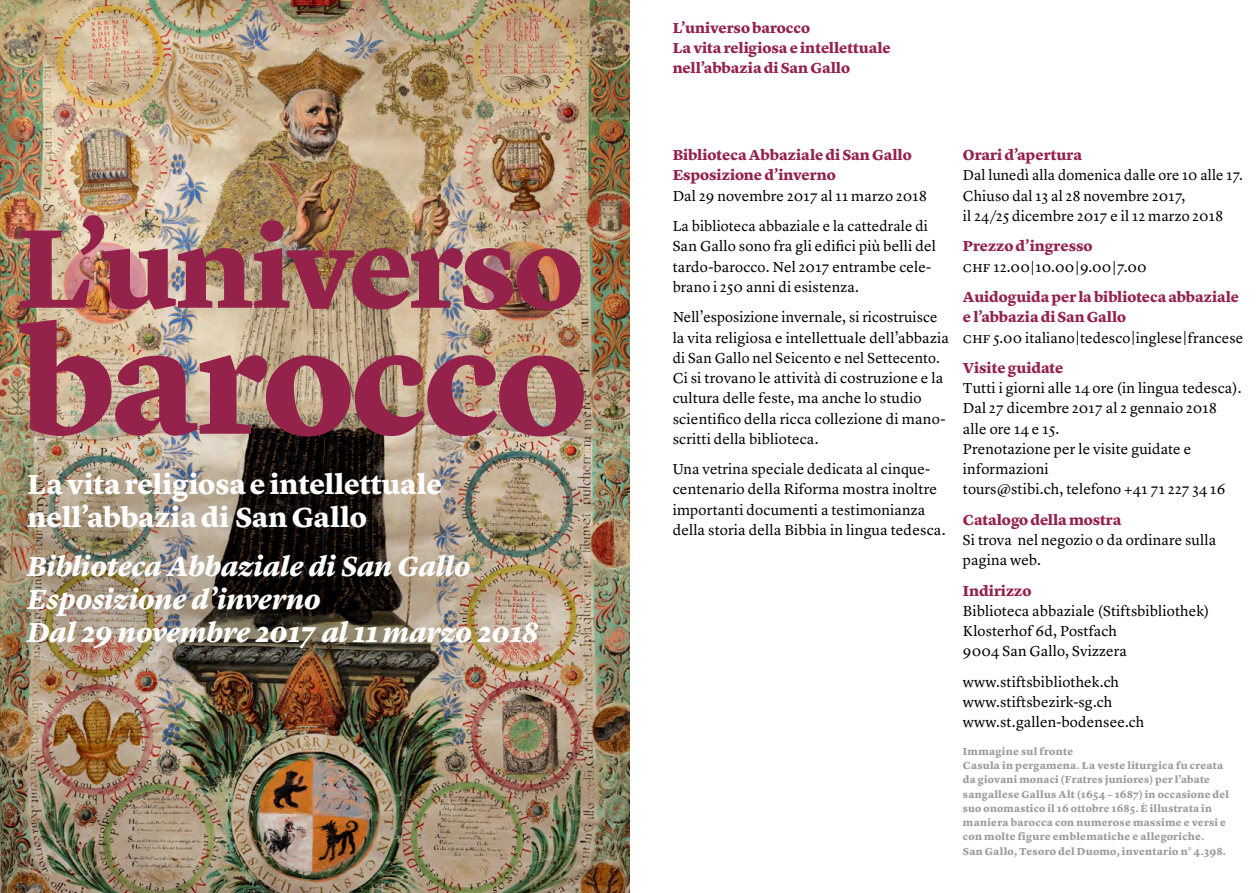
<style>
.page{position:relative;width:1259px;height:893px;background:#fff}
.page>*{position:absolute;margin:0;border:0;box-sizing:border-box;transform-origin:0 0}
.t1{font:900 153px "Lyon Text";letter-spacing:-.03em;color:#94224b}
.t2{font:900 116.25px "Lyon Text";letter-spacing:-.03em;color:#94224b}
.Grundtext_Regular{font:italic 900 28.5px "Lyon Text";color:#fff}
.Grundtext_Regular-2{font:900 28.5px "Lyon Text";color:#fff}
.Grundtext_Regular-3{font:15px/20.2px "Lyon Text";letter-spacing:.01em;color:#000}
.Grundtext_Regular-4{font:900 15px/20.2px "Lyon Text";color:#94224b}
.Grundtext_Regular-5{font:900 10.5px/14.2px "Lyon Text";letter-spacing:.03em;color:#9c9c9d}
</style>
<div class="page">
<img style="left:0;top:0;width:629px;height:893px">
<div style="left:0;top:410px;width:598px;height:299px;background:#000;opacity:.56"></div>
<p class="t2" style="left:17px;top:178px;width:568px">L’universo</p>
<p class="t1" style="left:20px;top:263px;width:569px">barocco</p>
<p class="Grundtext_Regular-2" style="left:28px;top:462px;width:416px">La vita religiosa e intellettuale</p>
<p class="Grundtext_Regular-2" style="left:28px;top:495px;width:341px">nell’abbazia di San Gallo</p>
<p class="Grundtext_Regular" style="left:28px;top:545px;width:445px">Biblioteca Abbaziale di San Gallo</p>
<p class="Grundtext_Regular" style="left:28px;top:578px;width:295px">Esposizione d’inverno</p>
<p class="Grundtext_Regular" style="left:28px;top:611px;width:512px">Dal 29 novembre 2017 al 11 marzo 2018</p>
<p class="Grundtext_Regular-4" style="left:672px;top:16px;width:139px">L’universo barocco</p>
<p class="Grundtext_Regular-4" style="left:672px;top:37px;width:220px">La vita religiosa e intellettuale</p>
<p class="Grundtext_Regular-4" style="left:672px;top:57px;width:179px">nell’abbazia di San Gallo</p>
<p class="Grundtext_Regular-4" style="left:672px;top:144px;width:241px">Biblioteca Abbaziale di San Gallo</p>
<p class="Grundtext_Regular-4" style="left:672px;top:164px;width:165px">Esposizione d’inverno</p>
<p class="Grundtext_Regular-3" style="left:672px;top:184px;width:255px">Dal 29 novembre 2017 al 11 marzo 2018</p>
<p class="Grundtext_Regular-3" style="left:672px;top:215px;width:265px">La biblioteca abbaziale e la cattedrale di San Gallo sono fra gli edifici più belli del tardo-barocco. Nel 2017 entrambe cele&shy;brano i 250 anni di esistenza.</p>
<p class="Grundtext_Regular-3" style="left:672px;top:306px;width:278px">Nell’esposizione invernale, si ricostruisce la vita religiosa e intellettuale dell’abbazia di San Gallo nel Seicento e nel Settecento.<br>Ci si trovano le attività di costruzione e la cultura delle feste, ma anche lo studio scientifico della ricca collezione di mano&shy;scritti della biblioteca.</p>
<p class="Grundtext_Regular-3" style="left:672px;top:458px;width:274px">Una vetrina speciale dedicata al cinque&shy;centenario della Riforma mostra inoltre importanti documenti a testimonianza della storia della Bibbia in lingua tedesca.</p>
<p class="Grundtext_Regular-4" style="left:963px;top:144px;width:121px">Orari d’apertura</p>
<p class="Grundtext_Regular-3" style="left:963px;top:164px;width:281px">Dal lunedì alla domenica dalle ore 10 alle 17.</p>
<p class="Grundtext_Regular-3" style="left:963px;top:184px;width:261px">Chiuso dal 13 al 28 novembre 2017,<br>il 24/25 dicembre 2017 e il 12 marzo 2018</p>
<p class="Grundtext_Regular-4" style="left:963px;top:235px;width:131px">Prezzo d’ingresso</p>
<p class="Grundtext_Regular-3" style="left:963px;top:255px;width:185px">CHF 12.00|10.00|9.00|7.00</p>
<p class="Grundtext_Regular-4" style="left:963px;top:286px;width:277px">Auidoguida per la biblioteca abbaziale e l’abbazia di San Gallo</p>
<p class="Grundtext_Regular-3" style="left:963px;top:326px;width:282px">CHF 5.00 italiano|tedesco|inglese|francese</p>
<p class="Grundtext_Regular-4" style="left:963px;top:356px;width:102px">Visite guidate</p>
<p class="Grundtext_Regular-3" style="left:963px;top:377px;width:280px">Tutti i giorni alle 14 ore (in lingua tedesca).</p>
<p class="Grundtext_Regular-3" style="left:963px;top:397px;width:255px">Dal 27 dicembre 2017 al 2 gennaio 2018 alle ore 14 e 15.</p>
<p class="Grundtext_Regular-3" style="left:963px;top:437px;width:230px">Prenotazione per le visite guidate e informazioni</p>
<p class="Grundtext_Regular-3" style="left:963px;top:478px;width:264px">tours@stibi.ch, telefono +41 71 227 34 16</p>
<p class="Grundtext_Regular-4" style="left:963px;top:508px;width:160px">Catalogo della mostra</p>
<p class="Grundtext_Regular-3" style="left:963px;top:529px;width:255px">Si trova nel negozio o da ordinare sulla pagina web.</p>
<p class="Grundtext_Regular-4" style="left:963px;top:579px;width:70px">Indirizzo</p>
<p class="Grundtext_Regular-3" style="left:963px;top:599px;width:248px">Biblioteca abbaziale (Stiftsbibliothek)</p>
<p class="Grundtext_Regular-3" style="left:963px;top:620px;width:155px">Klosterhof 6d, Postfach</p>
<p class="Grundtext_Regular-3" style="left:963px;top:640px;width:165px">9004 San Gallo, Svizzera</p>
<p class="Grundtext_Regular-3" style="left:963px;top:670px;width:158px">www.stiftsbibliothek.ch</p>
<p class="Grundtext_Regular-3" style="left:963px;top:691px;width:151px">www.stiftsbezirk-sg.ch</p>
<p class="Grundtext_Regular-3" style="left:963px;top:711px;width:183px">www.st.gallen-bodensee.ch</p>
<p class="Grundtext_Regular-5" style="left:963px;top:743px;width:112px">Immagine sul fronte</p>
<p class="Grundtext_Regular-5" style="left:963px;top:758px;width:267px">Casula in pergamena. La veste liturgica fu creata da giovani monaci (Fratres juniores) per l’abate sangallese Gallus Alt (1654 − 1687) in occasione del suo onomastico il 16 ottobre 1685. È illustrata in maniera barocca con numerose massime e versi e con molte figure emblematiche e allegoriche.<br>San Gallo, Tesoro del Duomo, inventario n° 4.398.</p>
</div>
